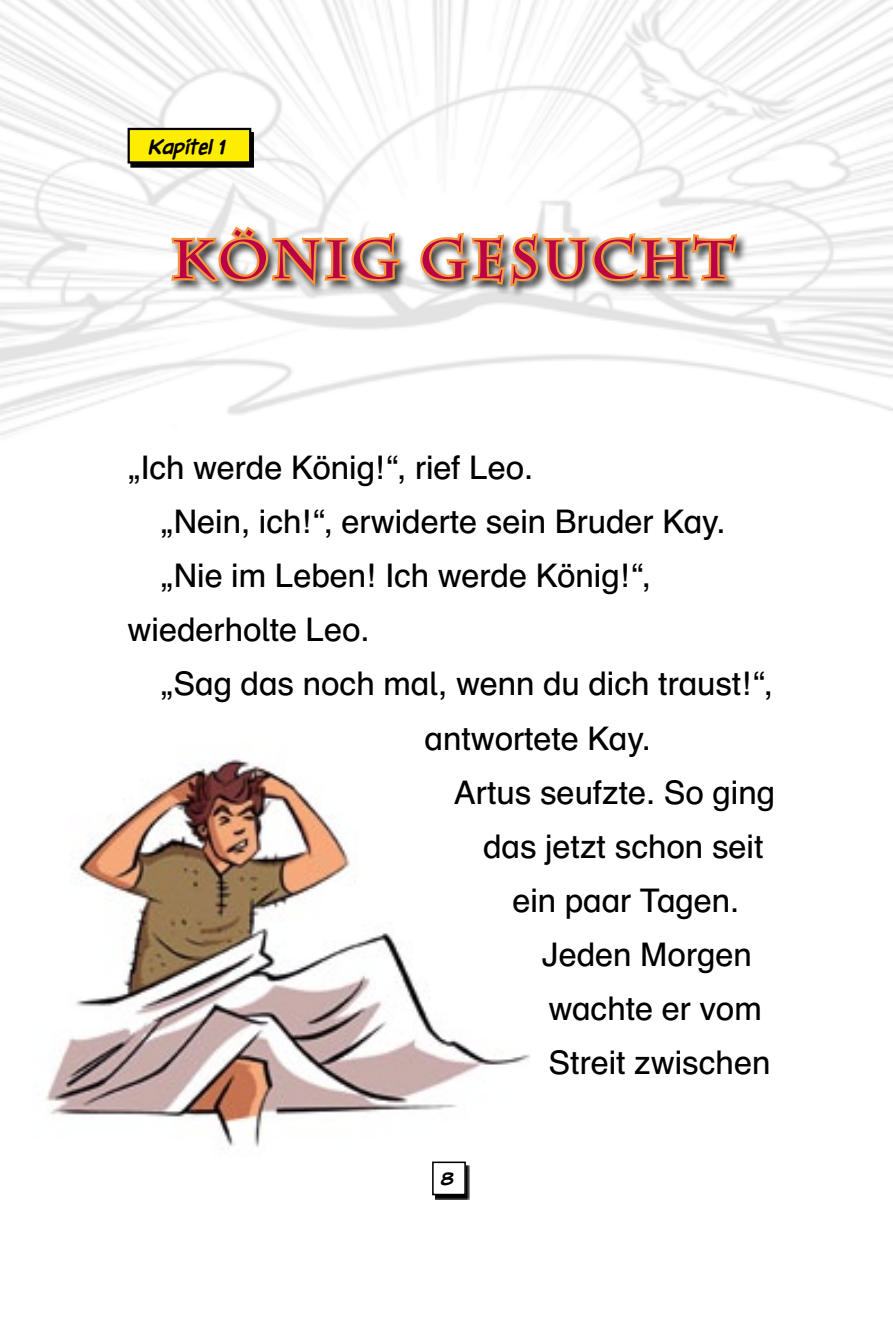
<style>
.page{position:relative;width:893px;height:1340px;background:#fff}
.page>*{position:absolute;margin:0;border:0;box-sizing:border-box;transform-origin:0 0}
.t1{font:700 54px "Charlemagne";letter-spacing:.06em;color:#b90344}
.t2{font:32.62px "Schulbuch Nord OT";color:#000}
.t3{font:italic 700 18px "CC Yada Yada Yada PDD";color:#000}
.t4{font:italic 700 15.75px "CC Yada Yada Yada PDD";color:#000}
</style>
<div class="page">
<img style="left:0;top:0;width:893px;height:436px">
<img style="left:46px;top:759px;width:484px;height:417px">
<svg style="left:435px;top:1165px;width:34px;height:34px"></svg>
<div style="left:433px;top:1162px;width:32px;height:32px;background:#fff"></div>
<div style="left:432px;top:1161px;width:34px;height:34px;border:2px solid #000"></div>
<div style="left:130px;top:132px;width:124px;height:35px;background:#000"></div>
<div style="left:129px;top:129px;width:121px;height:33px;background:#ffed00"></div>
<div style="left:128px;top:128px;width:123px;height:35px;border:2px solid #000"></div>
<div style="left:170px;top:225px;width:578px;height:72px;background:#000;opacity:.79"></div>
<svg style="left:168px;top:223px;width:236px;height:67px"></svg>
<svg style="left:418px;top:230px;width:323px;height:59px"></svg>
<p class="t3" style="left:147px;top:137px;width:79px">Kapitel 1</p>
<h1 class="t1" style="left:171px;top:228px;width:564px">KÖNIG GESUCHT</h1>
<p class="t2" style="left:128px;top:447px;width:407px">„Ich werde König!“, rief Leo.</p>
<p class="t2" style="left:160px;top:501px;width:567px">„Nein, ich!“, erwiderte sein Bruder Kay.</p>
<p class="t2" style="left:160px;top:555px;width:492px">„Nie im Leben! Ich werde König!“,</p>
<p class="t2" style="left:128px;top:609px;width:244px">wiederholte Leo.</p>
<p class="t2" style="left:160px;top:663px;width:614px">„Sag das noch mal, wenn du dich traust!“,</p>
<p class="t2" style="left:425px;top:717px;width:228px">antwortete Kay.</p>
<p class="t2" style="left:454px;top:771px;width:323px">Artus seufzte. So ging</p>
<p class="t2" style="left:483px;top:825px;width:282px">das jetzt schon seit</p>
<p class="t2" style="left:512px;top:879px;width:228px">ein paar Tagen.</p>
<p class="t2" style="left:542px;top:933px;width:212px">Jeden Morgen</p>
<p class="t2" style="left:548px;top:987px;width:215px">wachte er vom</p>
<p class="t2" style="left:548px;top:1041px;width:224px">Streit zwischen</p>
<p class="t4" style="left:440px;top:1169px;width:15px">8</p>
</div>
